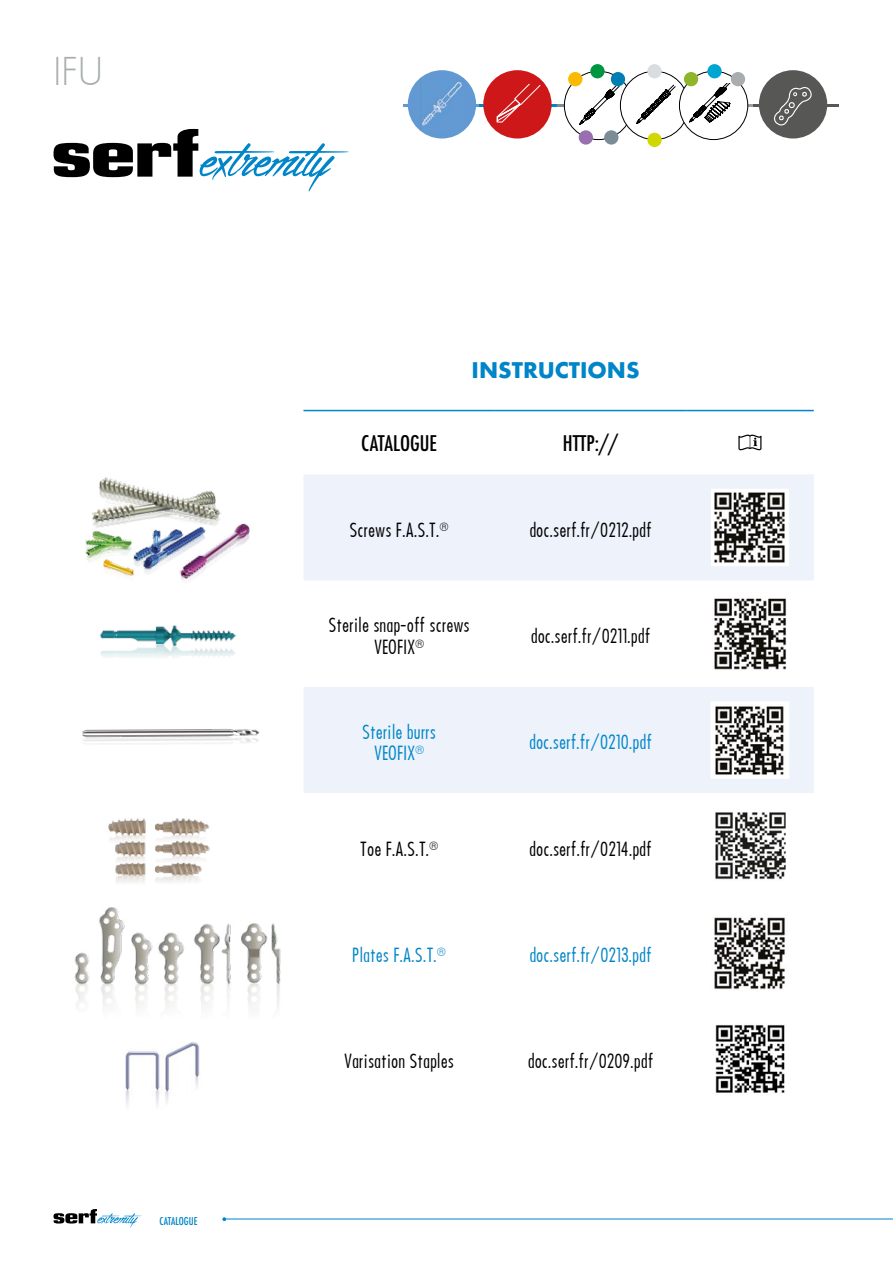
<style>
.page{position:relative;width:893px;height:1263px;background:#fff}
.page>*{position:absolute;margin:0;border:0;box-sizing:border-box;transform-origin:0 0}
.t1{font:300 37.5px "Futura";color:#a9adaf}
.t2{font:500 condensed 21px "Futura";color:#000}
.t3{font:700 21px "Futura";color:#0085c8}
.t4{font:500 18px/21.6px "Futura Cond";color:#000;text-align:center}
.t5{font:500 18px/21.6px "Futura Cond";color:#0085c8;text-align:center}
.t6{font:500 condensed 10.5px "Futura";color:#0085c8}
</style>
<div class="page">
<img style="left:99px;top:912px;width:179px;height:32px">
<img style="left:74px;top:944px;width:207px;height:66px">
<hr style="left:404px;top:104px;width:75px;height:2px;background:#6299d2">
<hr style="left:479px;top:104px;width:78px;height:2px;background:#0085c8">
<hr style="left:557px;top:104px;width:162px;height:2px;background:#7c8c96">
<hr style="left:753px;top:104px;width:85px;height:2px;background:#575756">
<hr style="left:669px;top:104px;width:84px;height:2px;background:#95a0a9">
<div style="left:304px;top:474px;width:510px;height:106px;background:#edf2fb"></div>
<div style="left:304px;top:687px;width:510px;height:106px;background:#edf2fb"></div>
<hr style="left:303px;top:410px;width:192px;height:1px;background:#0085c8">
<hr style="left:495px;top:410px;width:191px;height:1px;background:#0085c8">
<hr style="left:686px;top:410px;width:128px;height:1px;background:#0085c8">
<svg style="left:495px;top:411px;width:319px;height:40px"></svg>
<img style="left:715px;top:493px;width:70px;height:69px">
<div style="left:711px;top:489px;width:78px;height:77px;border:3px solid #fff"></div>
<img style="left:714px;top:598px;width:73px;height:72px">
<svg style="left:709px;top:700px;width:82px;height:80px"></svg>
<svg style="left:715px;top:812px;width:71px;height:68px"></svg>
<img style="left:714px;top:917px;width:71px;height:73px">
<img style="left:715px;top:1024px;width:70px;height:69px">
<img style="left:101px;top:625px;width:135px;height:16px">
<img style="left:101px;top:641px;width:135px;height:16px">
<img style="left:82px;top:729px;width:178px;height:15px">
<div style="left:564px;top:71px;width:69px;height:69px;background:#fff;border-radius:50%"></div>
<svg style="left:580px;top:86px;width:40px;height:39px"></svg>
<div style="left:483px;top:70px;width:69px;height:69px;background:#cd1719;border-radius:50%"></div>
<svg style="left:496px;top:83px;width:45px;height:40px"></svg>
<div style="left:759px;top:70px;width:68px;height:69px;background:#575756;border-radius:50%"></div>
<svg style="left:773px;top:87px;width:38px;height:39px"></svg>
<div style="left:620px;top:71px;width:69px;height:69px;background:#fff;border-radius:50%"></div>
<svg style="left:636px;top:85px;width:39px;height:39px"></svg>
<div style="left:679px;top:71px;width:69px;height:69px;background:#fff;border-radius:50%"></div>
<div style="left:679px;top:71px;width:69px;height:69px;border:1px solid #000;border-radius:50%"></div>
<svg style="left:689px;top:83px;width:42px;height:39px"></svg>
<div style="left:590px;top:64px;width:15px;height:14px;background:#009641;border-radius:50%"></div>
<div style="left:568px;top:72px;width:14px;height:14px;background:#fbba00;border-radius:50%"></div>
<div style="left:647px;top:133px;width:15px;height:14px;background:#d1d700;border-radius:50%"></div>
<div style="left:647px;top:64px;width:15px;height:14px;background:#d9dde0;border-radius:50%"></div>
<div style="left:611px;top:72px;width:14px;height:14px;background:#007db3;border-radius:50%"></div>
<div style="left:579px;top:130px;width:14px;height:15px;background:#9870af;border-radius:50%"></div>
<div style="left:684px;top:72px;width:14px;height:14px;background:#8fb52d;border-radius:50%"></div>
<div style="left:604px;top:130px;width:14px;height:15px;background:#7c8c96;border-radius:50%"></div>
<div style="left:707px;top:64px;width:15px;height:14px;background:#00a5d1;border-radius:50%"></div>
<div style="left:731px;top:72px;width:14px;height:14px;background:#a9adaf;border-radius:50%"></div>
<img style="left:85px;top:477px;width:165px;height:104px">
<div style="left:408px;top:70px;width:68px;height:69px;background:#6299d2;border-radius:50%"></div>
<img style="left:422px;top:81px;width:41px;height:45px">
<img style="left:108px;top:818px;width:102px;height:15px">
<img style="left:109px;top:833px;width:101px;height:21px">
<img style="left:115px;top:854px;width:88px;height:21px">
<img style="left:105px;top:875px;width:96px;height:37px">
<img style="left:125px;top:1051px;width:30px;height:36px">
<img style="left:125px;top:1087px;width:5px;height:19px">
<img style="left:155px;top:1042px;width:45px;height:64px">
<img style="left:163px;top:1057px;width:37px;height:49px">
<svg style="left:54px;top:1209px;width:88px;height:19px"></svg>
<hr style="left:226px;top:1219px;width:667px;height:1px;background:#0085c8">
<svg style="left:222px;top:1217px;width:4px;height:4px"></svg>
<svg style="left:54px;top:129px;width:294px;height:62px"></svg>
<h1 class="t1" style="left:54px;top:49px;width:51px">IFU</h1>
<p class="t6" style="left:159px;top:1214px;width:40px">CATALOGUE</p>
<p class="t3" style="left:472px;top:355px;width:170px">INSTRUCTIONS</p>
<p class="t2" style="left:361px;top:430px;width:78px">CATALOGUE</p>
<p class="t2" style="left:563px;top:430px;width:57px">HTTP://</p>
<p class="t4" style="left:350px;top:519px;width:101px">Screws F.A.S.T.<sup>®</sup></p>
<p class="t4" style="left:529px;top:519px;width:124px">doc.serf.fr/0212.pdf</p>
<p class="t4" style="left:329px;top:615px;width:143px">Sterile snap-off screws<br>VEOFIX<sup>®</sup></p>
<p class="t4" style="left:531px;top:625px;width:121px">doc.serf.fr/0211.pdf</p>
<p class="t5" style="left:362px;top:721px;width:76px">Sterile burrs<br>VEOFIX<sup>®</sup></p>
<p class="t5" style="left:529px;top:732px;width:124px">doc.serf.fr/0210.pdf</p>
<p class="t4" style="left:360px;top:838px;width:80px">Toe F.A.S.T.<sup>®</sup></p>
<p class="t4" style="left:529px;top:838px;width:124px">doc.serf.fr/0214.pdf</p>
<p class="t5" style="left:352px;top:944px;width:95px">Plates F.A.S.T.<sup>®</sup></p>
<p class="t5" style="left:529px;top:944px;width:124px">doc.serf.fr/0213.pdf</p>
<p class="t4" style="left:344px;top:1051px;width:111px">Varisation Staples</p>
<p class="t4" style="left:528px;top:1051px;width:127px">doc.serf.fr/0209.pdf</p>
</div>
